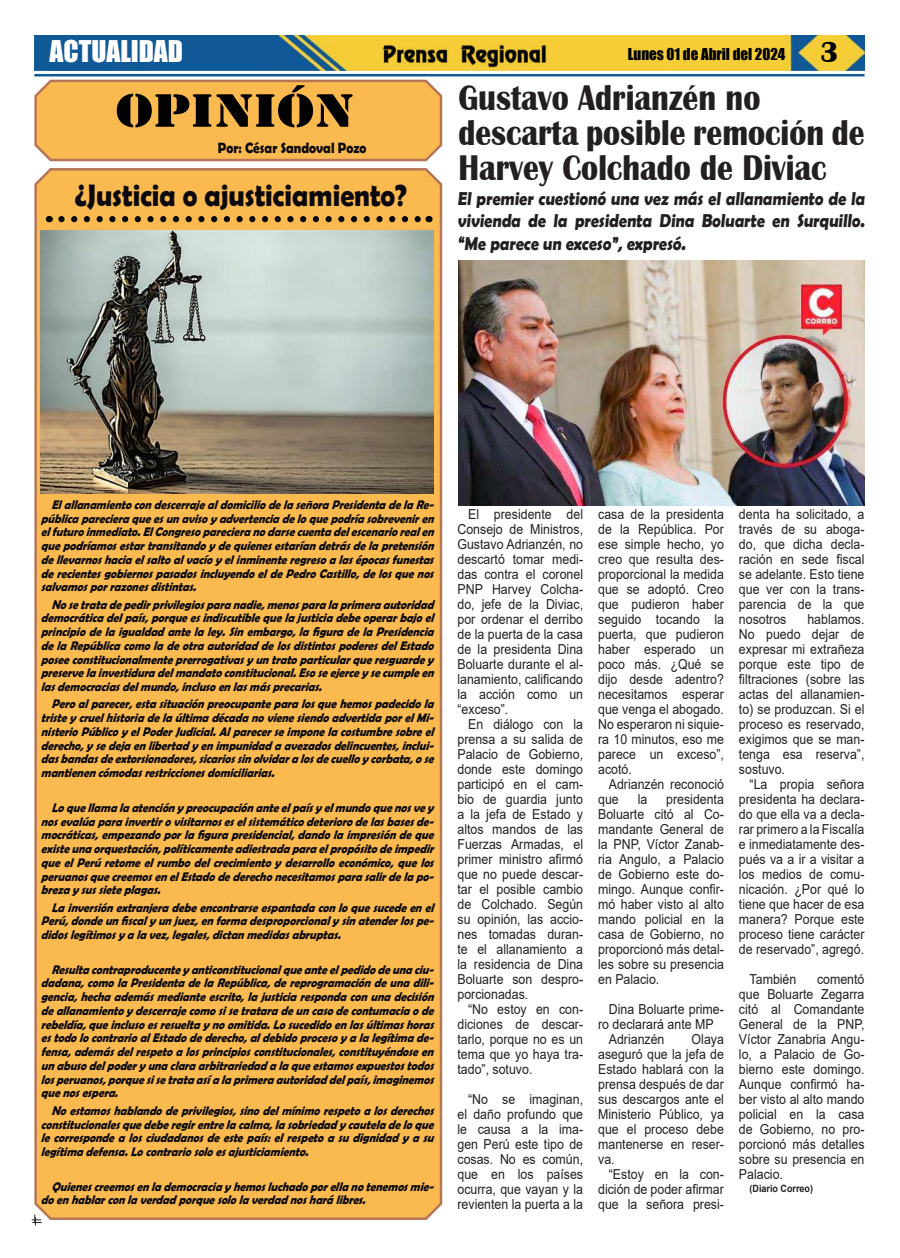
<style>
.page{position:relative;width:900px;height:1258px;background:#fff}
.page>*{position:absolute;margin:0;border:0;box-sizing:border-box;transform-origin:0 0}
.t1{font:48.75px "Stencil";color:#000;scale:1.21 1}
.t2{font:700 36.75px/35px "Britannic";color:#231f20;scale:.86 1}
.t3{font:700 31.25px "Berlin Sans FB Demi";color:#0b090c;scale:.89 1}
.t4{font:27.5px "Impact";color:#fff}
.t5{font:700 18.75px/22.5px "Berlin Sans FB Demi";color:#231f20;text-align:justify;scale:.87 1}
.t6{font:15px "Impact";color:#000}
.t7{font:700 15px "Berlin Sans FB Demi";color:#0b090c;scale:.88 1}
.t8{font:13.75px/15px "Arial";color:#231f20;text-align:justify;scale:.9 1}
.t9{font:italic 700 12.5px/13.8px "Berlin Sans FB Demi";color:#0b090c;text-align:justify;scale:.9 1}
.t10{font:700 10px "Arial";color:#231f20;scale:.9 1}
.s1{font-family:"Britannic";font-weight:700;font-size:30px}
</style>
<div class="page">
<img style="left:34px;top:35px;width:831px;height:35px">
<hr style="left:34px;top:74px;width:831px;height:2px;background:#0f5998">
<img style="left:380px;top:41px;width:169px;height:27px">
<svg style="left:32px;top:1219px;width:10px;height:6px"></svg>
<div style="left:33px;top:168px;width:410px;height:1053px;background:#fbba50"></div>
<svg style="left:61px;top:216px;width:361px;height:6px;background:#997130"></svg>
<svg style="left:34px;top:79px;width:409px;height:83px;background:#f6b756"></svg>
<img style="left:41px;top:230px;width:392px;height:264px">
<img style="left:458px;top:261px;width:407px;height:244px">
<h3 class="t4" style="left:50px;top:37px;width:135px">ACTUALIDAD</h3>
<p class="t6" style="left:628px;top:46px;width:212px">Lunes 01 de Abril del 2024 <span class="s1">3</span></p>
<h1 class="t1" style="left:116px;top:82px;width:198px">OPINIÓN</h1>
<p class="t7" style="left:218px;top:142px;width:171px">Por: César Sandoval Pozo</p>
<h3 class="t3" style="left:75px;top:183px;width:375px">¿Justicia o ajusticiamiento?</h3>
<h2 class="t2" style="left:458px;top:84px;width:474px">Gustavo Adrianzén no descarta posible remoción de<br>Harvey Colchado de Diviac</h2>
<h3 class="t5" style="left:457px;top:188px;width:472px">El premier cuestionó una vez más el allanamiento de la vivienda de la presidenta Dina Boluarte en Surquillo. “Me parece un exceso”, expresó.</h3>
<p class="t9" style="left:41px;top:499px;width:441px;text-indent:11px">Elallanamientocon descerrajealdomiciliodela señora Presidenta dela Re&shy;pública pareciera queesun avisoyadvertencia deloquepodría sobreveniren elfuturoinmediato.ElCongresopareciera nodarsecuenta delescenariorealen quepodríamosestartransitandoydequienesestarían detrásdela pretensión dellevarnoshacia elsaltoalvacíoyelinminenteregresoa lasépocasfunestas derecientesgobiernospasadosincluyendoeldePedroCastillo,delosquenos salvamosporrazonesdistintas.</p>
<p class="t9" style="left:41px;top:598px;width:442px;text-indent:11px">Nosetrata depedirprivilegiospara nadie,menospara la primera autoridad democrática delpaís,porqueesindiscutiblequela justicia debeoperarbajoel principiodelaigualdadantelaley.Sinembargo,la昀椀guradelaPresidencia dela República comola deotra autoridad delosdistintospoderesdelEstado poseeconstitucionalmenteprerrogativasyun tratoparticularqueresguardey preservela investidura delmandatoconstitucional.Esoseejerceysecumpleen lasdemocraciasdelmundo,inclusoen lasmásprecarias.</p>
<p class="t9" style="left:41px;top:698px;width:441px;text-indent:11px">Peroalparecer,esta situación preocupantepara losquehemospadecidola tristeycruelhistoria dela última década novienesiendoadvertida porelMi&shy;nisterioPúblicoyelPoderJudicial.Alparecerseimponela costumbresobreel derecho,ysedeja en libertad yen impunidad a avezadosdelincuentes,inclui&shy;dasbandasdeextorsionadores,sicariossin olvidara losdecuelloycorbata,ose mantienen cómodasrestriccionesdomiciliarias.</p>
<p class="t9" style="left:41px;top:802px;width:442px;text-indent:11px">Loquellama la atención ypreocupación anteelpaísyelmundoquenosvey nosevalúa para invertirovisitarnoseselsistemáticodeteriorodelasbasesde&shy;mocráticas,empezandoporla昀椀gurapresidencial,dandolaimpresióndeque existeuna orquestación,políticamenteadiestrada para elpropósitodeimpedir que el Perú retome el rumbo del crecimiento y desarrollo económico, que los peruanosquecreemosen elEstadodederechonecesitamospara salirdela po&shy;breza ysussieteplagas.</p>
<p class="t9" style="left:41px;top:901px;width:441px;text-indent:11px">La inversión extranjera debeencontrarseespantada con loquesucedeen el Perú,dondeun昀椀scalyunjuez,enformadesproporcionalysinatenderlospe&shy;didoslegítimosya la vez,legales,dictan medidasabruptas.</p>
<p class="t9" style="left:41px;top:963px;width:441px;text-indent:11px">Resulta contraproducenteyanticonstitucionalqueanteelpedidodeuna ciu&shy;dadana,comola Presidenta dela República,dereprogramación deuna dili&shy;gencia,hecha ademásmedianteescrito,la justicia responda con una decisión deallanamientoydescerrajecomosisetratara deun casodecontumacia ode rebeldía,queinclusoesresuelta ynoomitida.Losucedidoen lasúltimashoras estodolocontrarioalEstadodederecho,aldebidoprocesoya la legítima de&shy;fensa,ademásdelrespetoa losprincipiosconstitucionales,constituyéndoseen un abusodelpoderyuna clara arbitrariedad a la queestamosexpuestostodos losperuanos,porquesisetrata así a la primera autoridad delpaís,imaginemos quenosespera.</p>
<p class="t9" style="left:41px;top:1105px;width:441px;text-indent:11px">Noestamoshablandodeprivilegios,sinodelmínimorespetoa losderechos constitucionalesquedeberegirentrela calma,la sobriedad ycautela deloque le corresponde a los ciudadanos de este país: el respeto a su dignidad y a su legítima defensa.Locontrariosoloesajusticiamiento.</p>
<p class="t9" style="left:41px;top:1180px;width:441px;text-indent:11px">Quienescreemosen la democracia yhemosluchadoporella notenemosmie&shy;doen hablarcon la verdad porquesolola verdad noshará libres.</p>
<p class="t8" style="left:457px;top:508px;width:141px;text-indent:11px">El presidente del Consejo de Ministros, Gustavo Adrianzén, no descartó tomar medi&shy;das contra el coronel PNP Harvey Colcha&shy;do, jefe de la Diviac, por ordenar el derribo de la puerta de la casa de la presidenta Dina Boluarte durante el al&shy;lanamiento, cali昀椀cando la acción como un “exceso”.</p>
<p class="t8" style="left:457px;top:718px;width:141px;text-indent:11px">En diálogo con la prensa a su salida de Palacio de Gobierno, donde este domingo participó en el cam&shy;bio de guardia junto a la jefa de Estado y altos mandos de las Fuerzas Armadas, el primer ministro a昀椀rmó que no puede descar&shy;tar el posible cambio de Colchado. Según su opinión, las accio&shy;nes tomadas duran&shy;te el allanamiento a la residencia de Dina Boluarte son despro&shy;porcionadas.</p>
<p class="t8" style="left:457px;top:1003px;width:141px;text-indent:11px">“No estoy en con&shy;diciones de descar&shy;tarlo, porque no es un tema que yo haya tra&shy;tado”, sotuvo.</p>
<p class="t8" style="left:457px;top:1093px;width:141px;text-indent:11px">“No se imaginan, el daño profundo que le causa a la ima&shy;gen Perú este tipo de cosas. No es común, que en los países ocurra, que vayan y la revienten la puerta a la</p>
<p class="t8" style="left:598px;top:508px;width:141px">casa de la presidenta de la República. Por ese simple hecho, yo creo que resulta des&shy;proporcional la medida que se adoptó. Creo que pudieron haber seguido tocando la puerta, que pudieron haber esperado un poco más. ¿Qué se dijo desde adentro? necesitamos esperar que venga el abogado.<br>No esperaron ni siquie&shy;ra 10 minutos, eso me parece un exceso”, acotó.</p>
<p class="t8" style="left:598px;top:778px;width:141px;text-indent:11px">Adrianzén reconoció que</p>
<p class="t8" style="left:598px;top:793px;width:141px;text-indent:68px">presidenta Boluarte citó al Co&shy;mandante General de la PNP, Víctor Zanab&shy;ria Angulo, a Palacio de Gobierno este do&shy;mingo. Aunque con昀椀r&shy;mó haber visto al alto mando policial en la casa de Gobierno, no proporcionó más detal&shy;les sobre su presencia en Palacio.</p>
<p class="t8" style="left:609px;top:1001px;width:130px">Dina Boluarte prime-</p>
<p class="t8" style="left:598px;top:1018px;width:130px">ro declarará ante MP</p>
<p class="t8" style="left:609px;top:1033px;width:63px">Adrianzén</p>
<p class="t8" style="left:638px;top:793px;width:12px">la</p>
<p class="t8" style="left:598px;top:1033px;width:141px;text-indent:93px">Olaya aseguró que la jefa de Estado hablará con la prensa después de dar sus descargos ante el Ministerio Público, ya que el proceso debe mantenerse en reser&shy;va.</p>
<p class="t8" style="left:598px;top:1168px;width:141px;text-indent:11px">“Estoy en la con&shy;dición de poder a昀椀rmar que la señora presi-</p>
<p class="t8" style="left:739px;top:508px;width:141px">denta ha solicitado, a través de su aboga&shy;do, que dicha decla&shy;ración en sede 昀椀scal se adelante. Esto tiene que ver con la trans&shy;parencia de la que nosotros</p>
<p class="t8" style="left:739px;top:613px;width:141px;text-indent:68px">hablamos.<br>No puedo dejar de expresar mi extrañeza porque este tipo de昀椀ltraciones (sobre las actas del allanamien&shy;to) se produzcan. Si el proceso es reservado, exigimos que se man&shy;tenga esa reserva”, sostuvo.</p>
<p class="t8" style="left:739px;top:778px;width:141px;text-indent:11px">“La propia señora presidenta ha declara&shy;do que ella va a decla&shy;rar primero a la Fiscalía e inmediatamente des&shy;pués va a ir a visitar a los medios de comu&shy;nicación. ¿Por qué lo tiene que hacer de esa manera? Porque este proceso tiene carácter de reservado”, agregó.</p>
<p class="t8" style="left:750px;top:973px;width:53px">También</p>
<p class="t8" style="left:739px;top:973px;width:141px;text-indent:78px">comentó que Boluarte Zegarra citó al Comandante General de la PNP, Víctor Zanabria Angu&shy;lo, a Palacio de Go&shy;bierno este domingo.<br>Aunque con昀椀rmó ha&shy;ber visto al alto mando policial en la casa de Gobierno, no pro&shy;porcionó más detalles sobre su presencia en Palacio.</p>
<p class="t10" style="left:750px;top:1184px;width:72px">(Diario Correo)</p>
</div>
